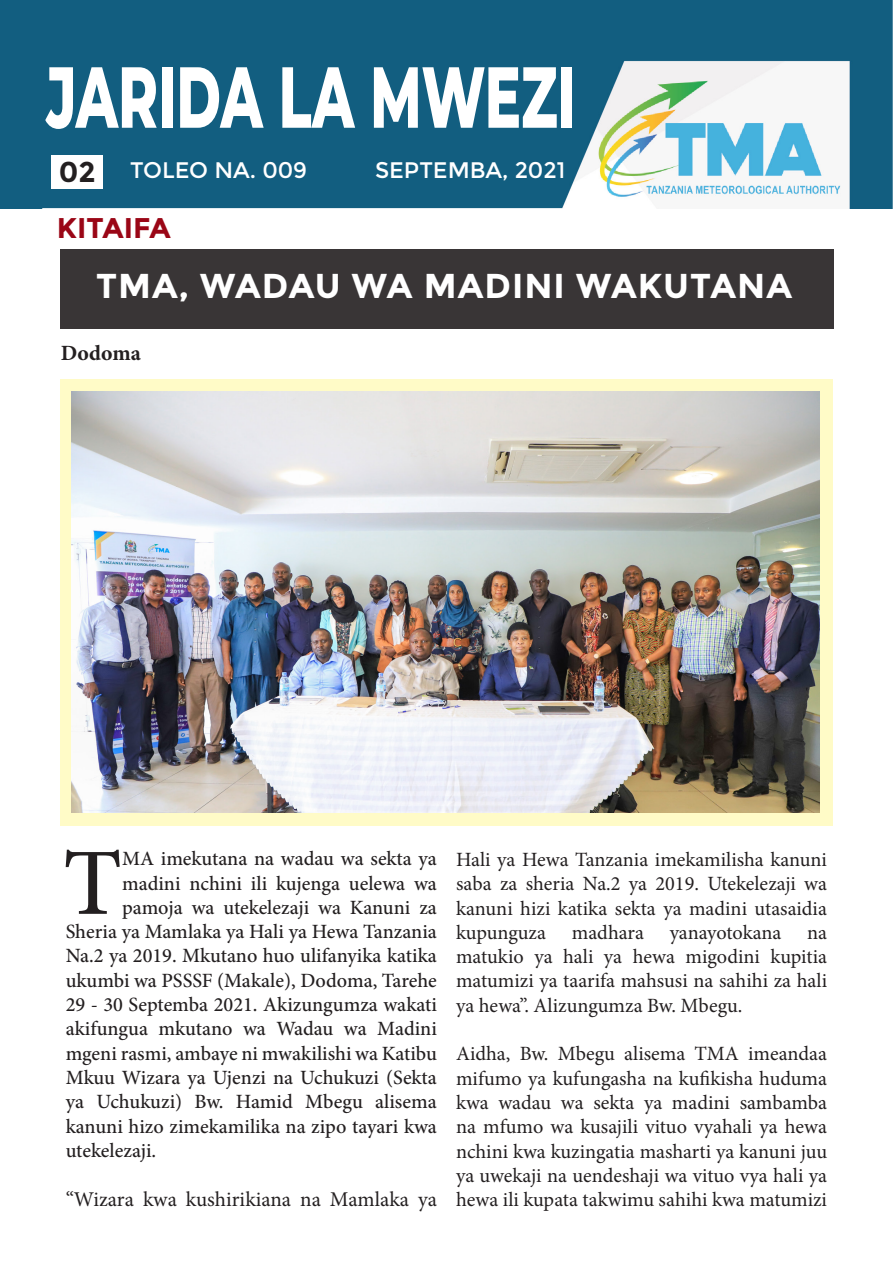
<style>
.page{position:relative;width:893px;height:1263px;background:#fff}
.page>*{position:absolute;margin:0;border:0;box-sizing:border-box;transform-origin:0 0}
.Paragraph_Style_1{font:500 94.95px "Minion Pro";color:#231f20}
.t1{font:800 86.4px "Montserrat";color:#fff;scale:.63 1}
.t2{font:700 34.5px "Montserrat";letter-spacing:.03em;color:#fff}
.t3{font:700 28.5px "Montserrat";color:#9a0616}
.t4{font:700 28.5px "Montserrat";color:#231f20}
.t5{font:22.5px "Montserrat";color:#fff}
.t6{font:700 21.75px "Minion Pro";letter-spacing:.005em;color:#231f20}
.t7{font:21px "Minion Pro";color:#231f20}
.t8{font:20.25px/24.3px "Minion Pro";color:#231f20;text-align:justify}
.Paragraph_Style_1-2{font:500 20.25px "Minion Pro";color:#231f20}
</style>
<div class="page">
<div style="left:60px;top:379px;width:773px;height:447px;background:#fffbc7"></div>
<img style="left:0;top:0;width:893px;height:209px">
<div style="left:52px;top:156px;width:51px;height:33px;background:#fff"></div>
<div style="left:60px;top:250px;width:773px;height:79px;background:#393536"></div>
<img style="left:72px;top:392px;width:748px;height:420px">
<p class="t1" style="left:46px;top:34px;width:842px">JARIDA LA MWEZI</p>
<p class="t4" style="left:59px;top:155px;width:38px">02</p>
<p class="t5" style="left:130px;top:157px;width:179px">TOLEO NA. 009</p>
<p class="t5" style="left:375px;top:157px;width:192px">SEPTEMBA, 2021</p>
<p class="t3" style="left:57px;top:211px;width:115px">KITAIFA</p>
<p class="t2" style="left:96px;top:266px;width:697px">TMA, WADAU WA MADINI WAKUTANA</p>
<p class="t6" style="left:61px;top:337px;width:81px">Dodoma</p>
<p class="Paragraph_Style_1" style="left:63px;top:819px;width:61px">T</p>
<p class="Paragraph_Style_1-2" style="left:122px;top:845px;width:316px">MA imekutana na wadau wa sekta ya</p>
<p class="Paragraph_Style_1-2" style="left:122px;top:869px;width:316px">madini nchini ili kujenga uelewa wa</p>
<p class="Paragraph_Style_1-2" style="left:122px;top:894px;width:316px">pamoja wa utekelezaji wa Kanuni za</p>
<p class="Paragraph_Style_1-2" style="left:66px;top:918px;width:373px">Sheria ya Mamlaka ya Hali ya Hewa Tanzania</p>
<p class="Paragraph_Style_1-2" style="left:66px;top:942px;width:373px">Na.2 ya 2019. Mkutano huo ulifanyika katika</p>
<p class="Paragraph_Style_1-2" style="left:66px;top:966px;width:373px">ukumbi wa PSSSF (Makale), Dodoma, Tarehe</p>
<p class="Paragraph_Style_1-2" style="left:66px;top:991px;width:373px">29 - 30 Septemba 2021. Akizungumza wakati</p>
<p class="Paragraph_Style_1-2" style="left:66px;top:1015px;width:373px">akifungua mkutano wa Wadau wa Madini</p>
<p class="Paragraph_Style_1-2" style="left:66px;top:1039px;width:373px">mgeni rasmi, ambaye ni mwakilishi wa Katibu</p>
<p class="Paragraph_Style_1-2" style="left:66px;top:1064px;width:373px">Mkuu Wizara ya Ujenzi na Uchukuzi (Sekta</p>
<p class="Paragraph_Style_1-2" style="left:66px;top:1088px;width:373px">ya Uchukuzi) Bw. Hamid Mbegu alisema</p>
<p class="Paragraph_Style_1-2" style="left:66px;top:1112px;width:373px">kanuni hizo zimekamilika na zipo tayari kwa</p>
<p class="Paragraph_Style_1-2" style="left:66px;top:1137px;width:92px">utekelezaji.</p>
<p class="t7" style="left:66px;top:1185px;width:373px">“Wizara kwa kushirikiana na Mamlaka ya</p>
<p class="t8" style="left:456px;top:847px;width:372px">Hali ya Hewa Tanzania imekamilisha kanuni saba za sheria Na.2 ya 2019. Utekelezaji wa kanuni hizi katika sekta ya madini utasaidia kupunguza</p>
<p class="t8" style="left:572px;top:920px;width:74px">madhara</p>
<p class="t8" style="left:670px;top:920px;width:113px">yanayotokana</p>
<p class="t8" style="left:456px;top:920px;width:373px;text-indent:351px">na matukio ya hali ya hewa migodini kupitia matumizi ya taarifa mahsusi na sahihi za hali ya hewa”. Alizungumza Bw. Mbegu.</p>
<p class="t8" style="left:456px;top:1042px;width:373px">Aidha, Bw. Mbegu alisema TMA imeandaa mifumo ya kufungasha na kufikisha huduma kwa wadau wa sekta ya madini sambamba na mfumo wa kusajili vituo vyahali ya hewa nchini kwa kuzingatia masharti ya kanuni juu ya uwekaji na uendeshaji wa vituo vya hali ya hewa ili kupata takwimu sahihi kwa matumizi</p>
</div>
